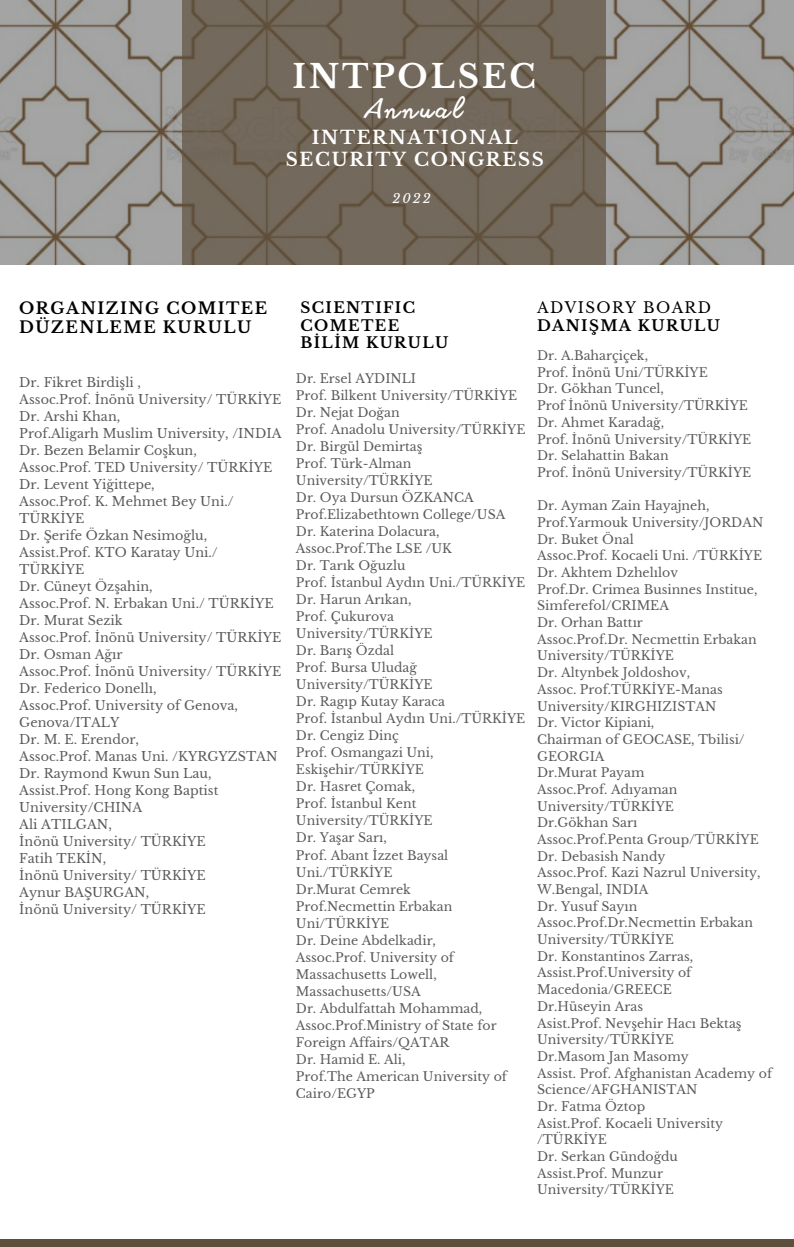
<style>
.page{position:relative;width:794px;height:1247px;background:#fff}
.page>*{position:absolute;margin:0;border:0;box-sizing:border-box;transform-origin:0 0}
.t1{font:700 32px "Libre Baskerville";letter-spacing:.09em;color:#fff}
.t2{font:300 25.6px "Another Shabby";letter-spacing:.09em;color:#fff}
.t3{font:700 18.2px/21.8px "Libre Baskerville";letter-spacing:.09em;color:#fff;text-align:center}
.t4{font:700 16.2px/18.8px "Libre Baskerville";letter-spacing:.09em;color:#000}
.t5{font:700 15px/17.6px "Libre Baskerville";letter-spacing:.09em;color:#000}
.t6{font:15px "Libre Baskerville";letter-spacing:.09em;color:#000}
.t7{font:12.8px/17px "Libre Baskerville";color:#000}
.t8{font:italic 12.8px "Libre Baskerville";color:#fff}
.t9{font:12.6px/16.6px "Libre Baskerville";color:#000}
</style>
<div class="page">
<img style="left:0;top:0;width:794px;height:264px">
<div style="left:0;top:1239px;width:794px;height:7px;background:#5e4f3c"></div>
<svg style="left:182px;top:0;width:424px;height:264px;background:#706658"></svg>
<h1 class="t1" style="left:292px;top:56px;width:245px">INTPOLSEC</h1>
<h2 class="t2" style="left:366px;top:95px;width:99px">Annual</h2>
<h3 class="t3" style="left:286px;top:127px;width:259px">INTERNATIONAL<br>SECURITY CONGRESS</h3>
<p class="t8" style="left:392px;top:190px;width:40px">2022</p>
<p class="t4" style="left:19px;top:299px;width:249px">ORGANIZING COMITEE<br>DÜZENLEME KURULU</p>
<p class="t7" style="left:19px;top:374px;width:264px">Dr. Fikret Birdişli ,<br>Assoc.Prof. İnönü University/ TÜRKİYE<br>Dr. Arshi Khan,<br>Prof.Aligarh Muslim University, /INDIA<br>Dr. Bezen Belamir Coşkun,<br>Assoc.Prof. TED University/ TÜRKİYE<br>Dr. Levent Yiğittepe,<br>Assoc.Prof. K. Mehmet Bey Uni./<br>TÜRKİYE<br>Dr. Şerife Özkan Nesimoğlu,<br>Assist.Prof. KTO Karatay Uni./<br>TÜRKİYE<br>Dr. Cüneyt Özşahin,<br>Assoc.Prof. N. Erbakan Uni./ TÜRKİYE<br>Dr. Murat Sezik<br>Assoc.Prof. İnönü University/ TÜRKİYE<br>Dr. Osman Ağır<br>Assoc.Prof. İnönü University/ TÜRKİYE<br>Dr. Federico Donellı,<br>Assoc.Prof. University of Genova,<br>Genova/ITALY<br>Dr. M. E. Erendor,<br>Assoc.Prof. Manas Uni. /KYRGYZSTAN<br>Dr. Raymond Kwun Sun Lau,<br>Assist.Prof. Hong Kong Baptist<br>University/CHINA<br>Ali ATILGAN,<br>İnönü University/ TÜRKİYE<br>Fatih TEKİN,<br>İnönü University/ TÜRKİYE<br>Aynur BAŞURGAN,<br>İnönü University/ TÜRKİYE</p>
<p class="t5" style="left:300px;top:299px;width:149px">SCIENTIFIC<br>COMETEE<br>BİLİM KURULU</p>
<p class="t9" style="left:296px;top:370px;width:231px">Dr. Ersel AYDINLI<br>Prof. Bilkent University/TÜRKİYE<br>Dr. Nejat Doğan<br>Prof. Anadolu University/TÜRKİYE<br>Dr. Birgül Demirtaş<br>Prof. Türk-Alman<br>University/TÜRKİYE<br>Dr. Oya Dursun ÖZKANCA<br>Prof.Elizabethtown College/USA<br>Dr. Katerina Dolacura,<br>Assoc.Prof.The LSE /UK<br>Dr. Tarık Oğuzlu<br>Prof. İstanbul Aydın Uni./TÜRKİYE<br>Dr. Harun Arıkan,<br>Prof. Çukurova<br>University/TÜRKİYE<br>Dr. Barış Özdal<br>Prof. Bursa Uludağ<br>University/TÜRKİYE<br>Dr. Ragıp Kutay Karaca<br>Prof. İstanbul Aydın Uni./TÜRKİYE<br>Dr. Cengiz Dinç<br>Prof. Osmangazi Uni,<br>Eskişehir/TÜRKİYE<br>Dr. Hasret Çomak,<br>Prof. İstanbul Kent<br>University/TÜRKİYE<br>Dr. Yaşar Sarı,<br>Prof. Abant İzzet Baysal<br>Uni./TÜRKİYE<br>Dr.Murat Cemrek<br>Prof.Necmettin Erbakan<br>Uni/TÜRKİYE<br>Dr. Deine Abdelkadir,<br>Assoc.Prof. University of<br>Massachusetts Lowell,<br>Massachusetts/USA<br>Dr. Abdulfattah Mohammad,<br>Assoc.Prof.Ministry of State for<br>Foreign Affairs/QATAR<br>Dr. Hamid E. Ali,<br>Prof.The American University of<br>Cairo/EGYP</p>
<p class="t6" style="left:537px;top:299px;width:175px">ADVISORY BOARD</p>
<p class="t5" style="left:537px;top:317px;width:184px">DANIŞMA KURULU</p>
<p class="t9" style="left:537px;top:347px;width:216px">Dr. A.Baharçiçek,<br>Prof. İnönü Uni/TÜRKİYE<br>Dr. Gökhan Tuncel,<br>Prof İnönü University/TÜRKİYE<br>Dr. Ahmet Karadağ,<br>Prof. İnönü University/TÜRKİYE<br>Dr. Selahattin Bakan<br>Prof. İnönü University/TÜRKİYE</p>
<p class="t9" style="left:537px;top:497px;width:236px">Dr. Ayman Zain Hayajneh,<br>Prof.Yarmouk University/JORDAN<br>Dr. Buket Önal<br>Assoc.Prof. Kocaeli Uni. /TÜRKİYE<br>Dr. Akhtem Dzhelılov<br>Prof.Dr. Crimea Businnes Institue,<br>Simferefol/CRIMEA<br>Dr. Orhan Battır<br>Assoc.Prof.Dr. Necmettin Erbakan<br>University/TÜRKİYE<br>Dr. Altynbek Joldoshov,<br>Assoc. Prof.TÜRKİYE-Manas<br>University/KIRGHIZISTAN<br>Dr. Victor Kipiani,<br>Chairman of GEOCASE, Tbilisi/<br>GEORGIA<br>Dr.Murat Payam<br>Assoc.Prof. Adıyaman<br>University/TÜRKİYE<br>Dr.Gökhan Sarı<br>Assoc.Prof.Penta Group/TÜRKİYE<br>Dr. Debasish Nandy<br>Assoc.Prof. Kazi Nazrul University,<br>W.Bengal, INDIA<br>Dr. Yusuf Sayın<br>Assoc.Prof.Dr.Necmettin Erbakan<br>University/TÜRKİYE<br>Dr. Konstantinos Zarras,<br>Assist.Prof.University of<br>Macedonia/GREECE<br>Dr.Hüseyin Aras<br>Asist.Prof. Nevşehir Hacı Bektaş<br>University/TÜRKİYE<br>Dr.Masom Jan Masomy<br>Assist. Prof. Afghanistan Academy of<br>Science/AFGHANISTAN<br>Dr. Fatma Öztop<br>Asist.Prof. Kocaeli University /TÜRKİYE<br>Dr. Serkan Gündoğdu<br>Assist.Prof. Munzur<br>University/TÜRKİYE</p>
</div>
